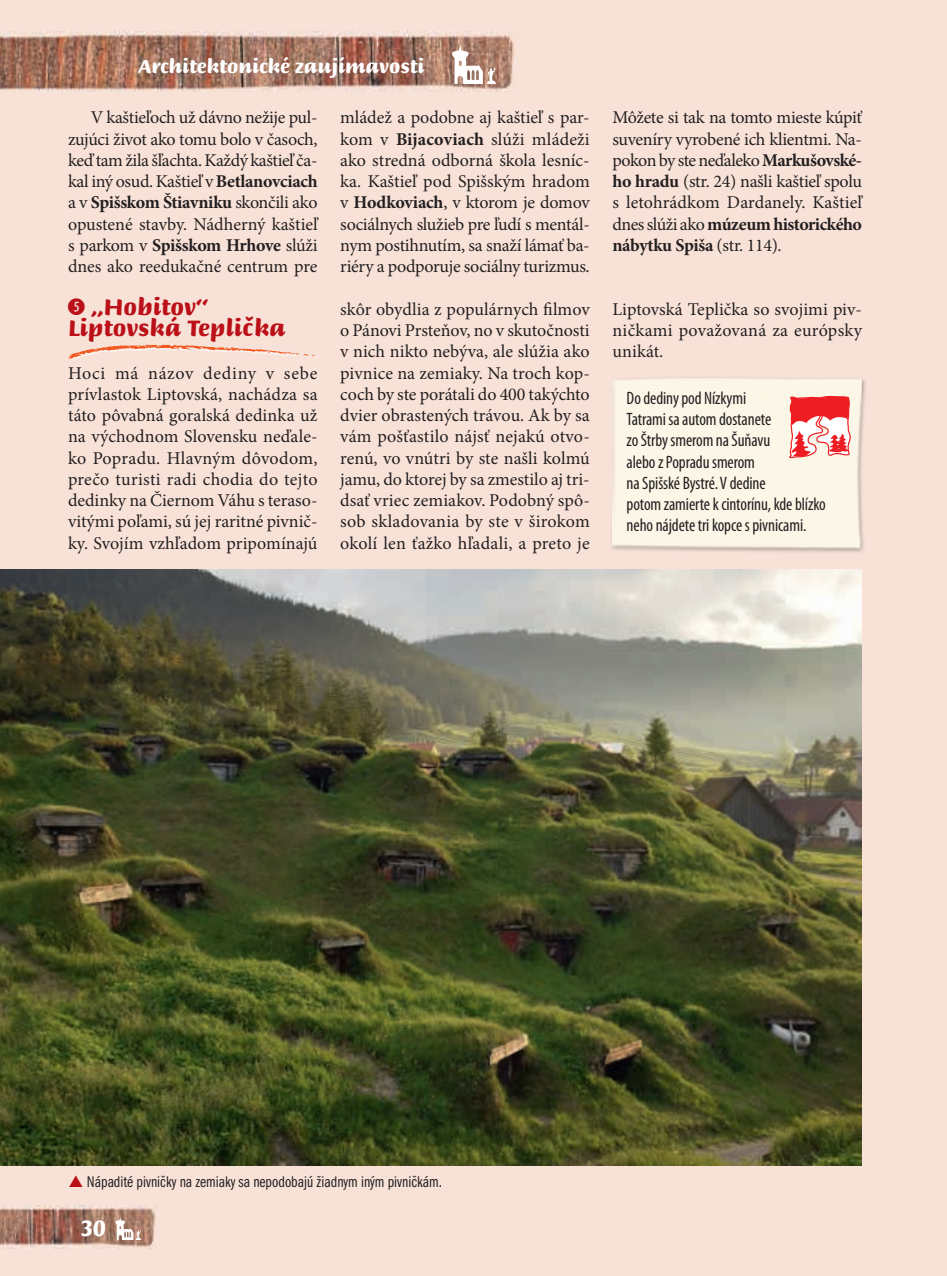
<style>
.page{position:relative;width:947px;height:1276px;background:#f8e2d8}
.page>*{position:absolute;margin:0;border:0;box-sizing:border-box;transform-origin:0 0}
.t1{font:24px/21.2px "Slovensko script";color:#bb1018}
.t2{font:900 24px "Briem Script Std";color:#fff;scale:.96 1}
.t3{font:20px "Slovensko script";color:#fff}
.t4{font:18px/21.2px "Minion Pro";color:#231f20;text-align:justify}
.t5{font:condensed 18px/21.2px "Myriad Pro";letter-spacing:-.005em;color:#231f20;scale:.96 1}
.t6{font:16px "Franklin Got Itc TOT Boo Com";color:#231f20}
.s1{font-weight:700}
.s2{font-family:"cislavkulach"}
</style>
<div class="page">
<img style="left:68px;top:344px;width:247px;height:14px">
<img style="left:0;top:570px;width:862px;height:595px">
<img style="left:611px;top:377px;width:255px;height:175px">
<div style="left:612px;top:378px;width:250px;height:170px;background:#fbf6e7"></div>
<svg style="left:788px;top:388px;width:63px;height:79px;background:#f6a09d"></svg>
<img style="left:0;top:32px;width:515px;height:60px">
<img style="left:0;top:1205px;width:157px;height:43px">
<svg style="left:112px;top:1217px;width:30px;height:22px"></svg>
<svg style="left:446px;top:46px;width:51px;height:37px;background:#c2a598"></svg>
<p class="t3" style="left:139px;top:53px;width:287px">Architektonické zaujímavosti</p>
<p class="t4" style="left:68px;top:107px;width:251px;text-indent:23px">V kaštieľoch už dávno nežije pul&shy;zujúci život ako tomu bolo v časoch, keď tam žila šľachta. Každý kaštieľ ča&shy;kal iný osud. Kaštieľ v <span class="s1">Betlanovciach </span>a v <span class="s1">Spišskom Štiavniku</span> skončili ako opustené stavby. Nádherný kaštieľ s parkom v <span class="s1">Spišskom Hrhove</span> slúži dnes ako reedukačné centrum pre</p>
<h1 class="t1" style="left:68px;top:295px;width:219px"><span class="s2">E</span> „Hobitov“<br>Liptovská Teplička</h1>
<p class="t4" style="left:68px;top:362px;width:251px">Hoci má názov dediny v sebe prívlastok Liptovská, nachádza sa táto pôvabná goralská dedinka už na východnom Slovensku neďale&shy;ko Popradu. Hlavným dôvodom, prečo turisti radi chodia do tejto dedinky na Čiernom Váhu s teraso&shy;vitými poľami, sú jej raritné pivnič&shy;ky. Svojím vzhľadom pripomínajú</p>
<p class="t4" style="left:340px;top:107px;width:251px">mládež a podobne aj kaštieľ s par&shy;kom v <span class="s1">Bijacoviach</span> slúži mládeži ako stredná odborná škola lesníc&shy;ka. Kaštieľ pod Spišským hradom v <span class="s1">Hodkoviach</span>, v ktorom je domov sociálnych služieb pre ľudí s mentál&shy;nym postihnutím, sa snaží lámať ba&shy;riéry a podporuje sociálny turizmus.</p>
<p class="t4" style="left:612px;top:107px;width:251px">Môžete si tak na tomto mieste kúpiť suveníry vyrobené ich klientmi. Na&shy;pokon by ste neďaleko <span class="s1">Markušovské&shy;ho hradu</span> (str. 24) našli kaštieľ spolu s letohrádkom Dardanely. Kaštieľ dnes slúži ako <span class="s1">múzeumhistorického nábytku Spiša</span> (str. 114).</p>
<p class="t4" style="left:340px;top:298px;width:251px">skôr obydlia z populárnych filmov o Pánovi Prsteňov, no v skutočnosti v nich nikto nebýva, ale slúžia ako pivnice na zemiaky. Na troch kop&shy;coch by ste porátali do 400 takýchto dvier obrastených trávou. Ak by sa vám pošťastilo nájsť nejakú otvo&shy;renú, vo vnútri by ste našli kolmú jamu, do ktorej by sa zmestilo aj tri&shy;dsať vriec zemiakov. Podobný spô&shy;sob skladovania by ste v širokom okolí len ťažko hľadali, a preto je</p>
<p class="t4" style="left:612px;top:298px;width:251px">Liptovská Teplička so svojimi piv&shy;ničkami považovaná za európsky unikát.</p>
<p class="t5" style="left:626px;top:387px;width:209px">Do dediny pod Nízkymi<br>Tatrami sa autom dostanete<br>zo Štrby smerom na Šuňavu<br>alebo z Popradu smerom<br>na Spišské Bystré. V dedine<br>potom zamierte k cintorínu, kde blízko neho nájdete tri kopce s pivnicami.</p>
<p class="t6" style="left:87px;top:1172px;width:356px">Nápadité pivničky na zemiaky sa nepodobajú žiadnym iným pivničkám.</p>
<h1 class="t2" style="left:81px;top:1215px;width:28px">30</h1>
</div>
